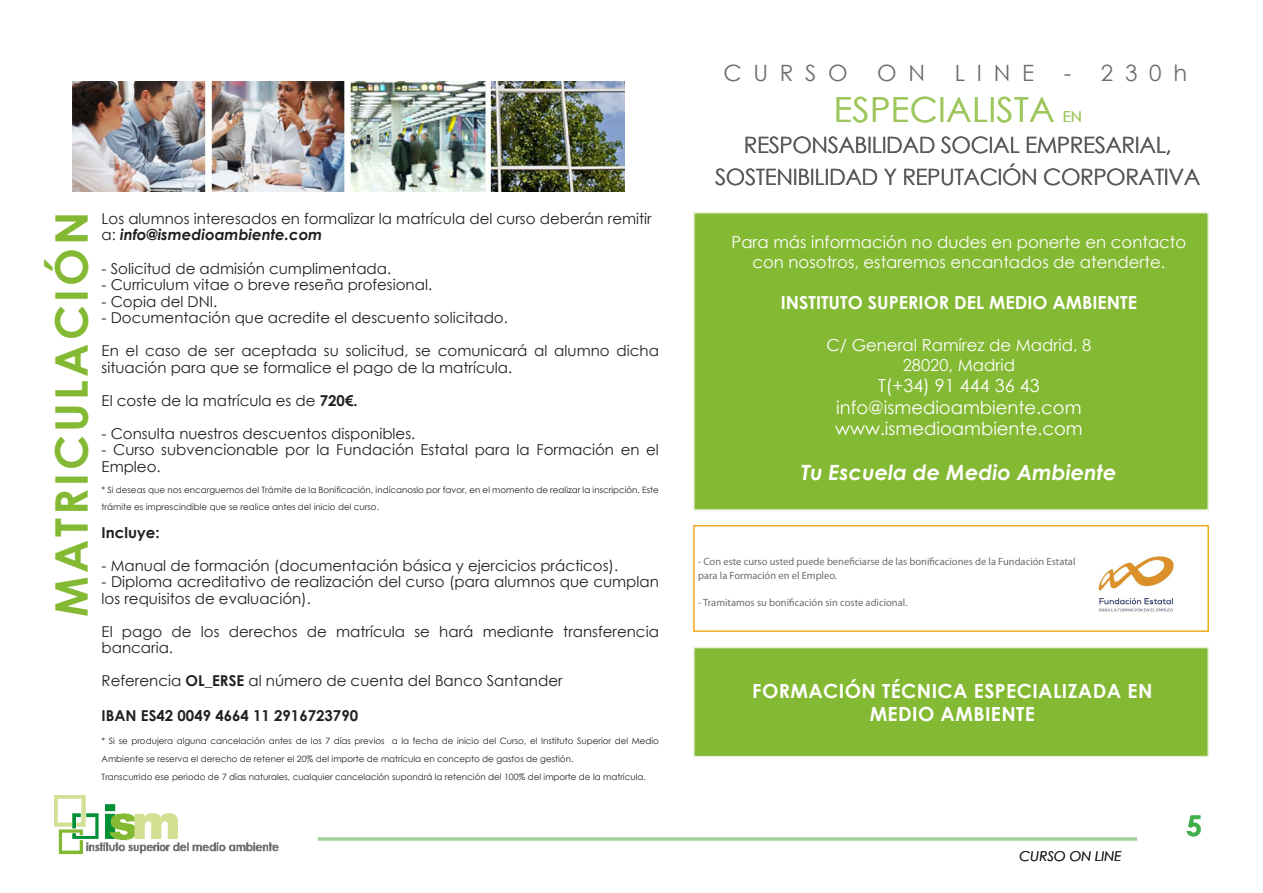
<style>
.page{position:relative;width:1263px;height:893px;background:#fff}
.page>*{position:absolute;margin:0;border:0;box-sizing:border-box;transform-origin:0 0}
.t1{font:700 45px "Century Gothic";letter-spacing:.07em;color:#84b933}
.t2{font:34.5px "Century Gothic";letter-spacing:.01em;color:#9dc75c}
.t3{font:700 28.5px "Century Gothic";color:#40ae49}
.t4{font:22.5px/31.5px "Century Gothic";letter-spacing:-.02em;color:#57585a;text-align:center}
.t5{font:22.5px "Century Gothic";letter-spacing:.52em;color:#6c6d70}
.t6{font:italic 700 21px "Century Gothic";color:#fff}
.t7{font:700 19.5px/23.4px "Century Gothic";letter-spacing:.02em;color:#fff;text-align:center}
.t8{font:18px "Century Gothic";color:#fff}
.t9{font:700 18px "Century Gothic";color:#fff}
.t10{font:16.5px/19.8px "Century Gothic";color:#fff;text-align:center}
.listado_modulos{font:15px/16.5px "Century Gothic";color:#231f20}
.parrafo{font:15px/16.5px "Century Gothic";color:#231f20}
.listado_modulos-2{font:700 15px "Century Gothic";color:#231f20}
.t11{font:15px "Century Gothic";color:#9dc75c}
.t12{font:italic 13.5px "Century Gothic";color:#231f20}
.t13{font:10.5px/13.5px "Myriad Pro";color:#6c6d70}
.listado_modulos-3{font:8.7px/16.5px "Century Gothic";color:#231f20}
.s1{font-weight:700;font-style:italic}
.s2{font-weight:700}
</style>
<div class="page">
<img style="left:54px;top:795px;width:225px;height:60px">
<img style="left:72px;top:82px;width:279px;height:109px">
<img style="left:351px;top:82px;width:274px;height:109px">
<hr style="left:318px;top:837px;width:819px;height:3px;background:#a3cf9a">
<div style="left:693px;top:212px;width:516px;height:299px;background:#84b933;border:2px solid #e7f1d6"></div>
<div style="left:693px;top:525px;width:516px;height:107px;border:2px solid #efac1f"></div>
<img style="left:1098px;top:556px;width:76px;height:56px">
<div style="left:693px;top:647px;width:516px;height:110px;background:#84b933;border:2px solid #e7f1d6"></div>
<p class="t1" style="left:37px;top:617px;width:407px;rotate:-90deg">MATRICULACIÓN</p>
<p class="parrafo" style="left:102px;top:210px;width:552px">Los alumnos interesados en formalizar la matrícula del curso deberán remitir a: <span class="s1">info@ismedioambiente.com</span></p>
<p class="listado_modulos" style="left:102px;top:260px;width:291px">- Solicitud de admisión cumplimentada.</p>
<p class="listado_modulos" style="left:102px;top:276px;width:332px">- Curriculum vitae o breve reseña profesional.</p>
<p class="listado_modulos" style="left:102px;top:293px;width:117px">- Copia del DNI.</p>
<p class="listado_modulos" style="left:102px;top:309px;width:408px">- Documentación que acredite el descuento solicitado.</p>
<p class="listado_modulos" style="left:102px;top:342px;width:559px">En el caso de ser aceptada su solicitud, se comunicará al alumno dicha situación para que se formalice el pago de la matrícula.</p>
<p class="listado_modulos" style="left:102px;top:392px;width:257px">El coste de la matrícula es de <span class="s2">720€.</span></p>
<p class="listado_modulos" style="left:102px;top:425px;width:315px">- Consulta nuestros descuentos disponibles.</p>
<p class="listado_modulos" style="left:102px;top:441px;width:559px">- Curso subvencionable por la Fundación Estatal para la Formación en el<br>Empleo.</p>
<p class="listado_modulos-3" style="left:102px;top:482px;width:559px">* Si deseas que nos encarguemos del Trámite de la Bonificación, indícanoslo por favor, en el momento de realizar la inscripción. Este trámite es imprescindible que se realice antes del inicio del curso.</p>
<p class="listado_modulos-2" style="left:102px;top:521px;width:59px">Incluye:</p>
<p class="listado_modulos" style="left:102px;top:557px;width:518px">- Manual de formación (documentación básica y ejercicios prácticos).</p>
<p class="listado_modulos" style="left:102px;top:573px;width:559px">- Diploma acreditativo de realización del curso (para alumnos que cumplan los requisitos de evaluación).</p>
<p class="listado_modulos" style="left:102px;top:623px;width:559px">El pago de los derechos de matrícula se hará mediante transferencia bancaria.</p>
<p class="listado_modulos" style="left:102px;top:672px;width:462px">Referencia <span class="s2">OL_ERSE</span> al número de cuenta del Banco Santander</p>
<p class="listado_modulos-2" style="left:102px;top:704px;width:258px">IBAN ES42 0049 4664 11 2916723790</p>
<p class="listado_modulos-3" style="left:102px;top:732px;width:559px;line-height:18px">* Si se produjera alguna cancelación antes de los 7 días previos a la fecha de inicio del Curso, el Instituto Superior del Medio<br>Ambiente se reserva el derecho de retener el 20% del importe de matrícula en concepto de gastos de gestión.</p>
<p class="listado_modulos-3" style="left:102px;top:768px;width:546px">Transcurrido ese periodo de 7 días naturales, cualquier cancelación supondrá la retención del 100% del importe de la matrícula.</p>
<h3 class="t5" style="left:723px;top:57px;width:126px">CURSO</h3>
<h3 class="t5" style="left:877px;top:57px;width:49px">O N</h3>
<h3 class="t5" style="left:955px;top:57px;width:81px">LINE</h3>
<h3 class="t5" style="left:1064px;top:57px;width:125px">- 230h</h3>
<p class="t2" style="left:834px;top:85px;width:222px">ESPECIALISTA</p>
<p class="t11" style="left:1063px;top:106px;width:21px">EN</p>
<p class="t4" style="left:715px;top:129px;width:487px">RESPONSABILIDAD SOCIAL EMPRESARIAL,<br>SOSTENIBILIDAD Y REPUTACIÓN CORPORATIVA</p>
<p class="t10" style="left:731px;top:232px;width:456px">Para más información no dudes en ponerte en contacto con nosotros, estaremos encantados de atenderte.</p>
<p class="t9" style="left:781px;top:289px;width:358px">INSTITUTO SUPERIOR DEL MEDIO AMBIENTE</p>
<p class="t10" style="left:826px;top:335px;width:266px">C/ General Ramírez de Madrid, 8</p>
<p class="t10" style="left:903px;top:354px;width:114px">28020, Madrid</p>
<p class="t8" style="left:878px;top:373px;width:163px">T(+34) 91 444 36 43</p>
<p class="t8" style="left:836px;top:395px;width:247px">info@ismedioambiente.com</p>
<p class="t8" style="left:835px;top:416px;width:249px">www.ismedioambiente.com</p>
<p class="t6" style="left:801px;top:457px;width:317px">Tu Escuela de Medio Ambiente</p>
<p class="t13" style="left:698px;top:555px;width:379px">- Con este curso usted puede beneficiarse de las bonificaciones de la Fundación Estatal para la Formación en el Empleo.</p>
<p class="t13" style="left:698px;top:595px;width:211px">- Tramitamos su bonificación sin coste adicional.</p>
<p class="t7" style="left:752px;top:678px;width:402px">FORMACIÓN TÉCNICA ESPECIALIZADA EN<br>MEDIO AMBIENTE</p>
<p class="t12" style="left:1019px;top:846px;width:104px">CURSO ON LINE</p>
<p class="t3" style="left:1186px;top:804px;width:17px">5</p>
</div>
